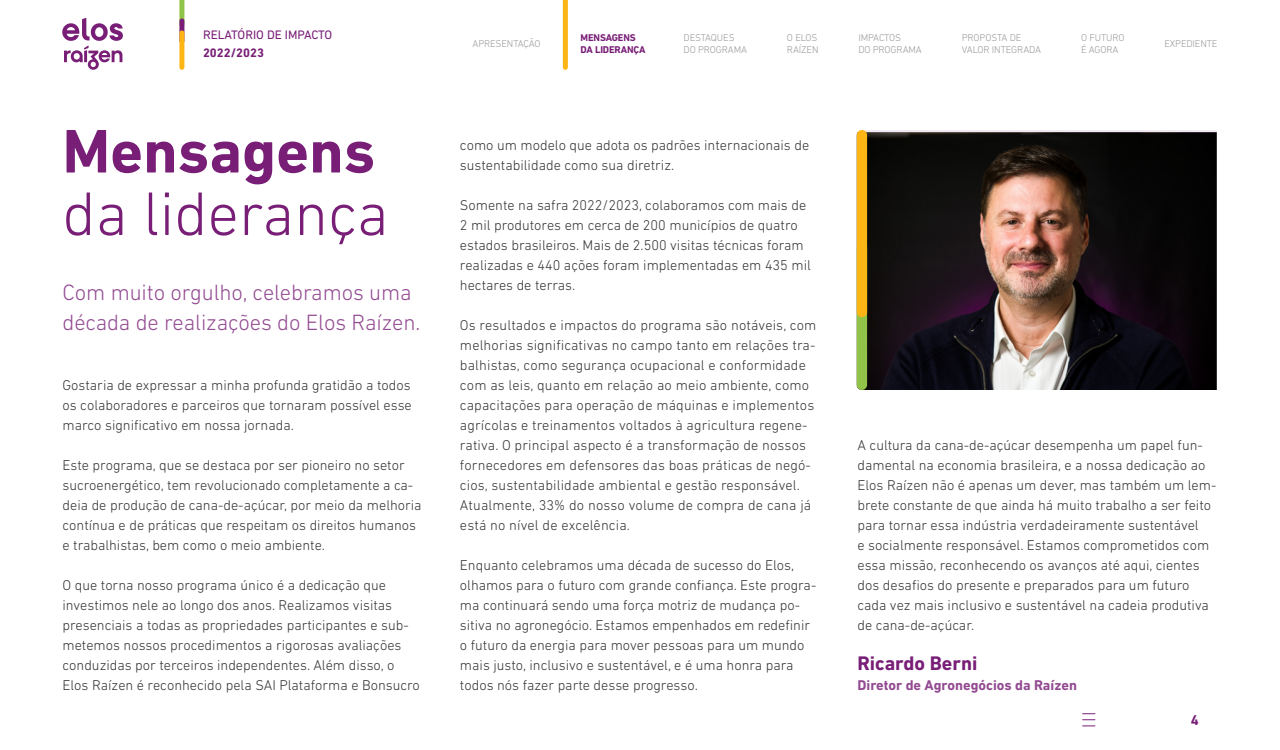
<style>
.page{position:relative;width:1280px;height:750px;background:#fff}
.page>*{position:absolute;margin:0;border:0;box-sizing:border-box;transform-origin:0 0}
.t1{font:300 62.5px "DIN Next LT Pro";color:#781e77}
.t2{font:700 62.5px "DIN Next LT Pro";color:#781e77}
.t3{font:300 22.5px/30px "DIN Next LT Pro";letter-spacing:-.005em;color:#934b92}
.t4{font:700 20px "DIN Next LT Pro";color:#781e77}
.t5{font:300 14.38px/20px "DIN Next LT Pro";color:#333}
.t6{font:700 14.38px "DIN Next LT Pro";color:#934b92}
.t7{font:700 14.38px "DIN Next LT Pro";color:#781e77}
.t8{font:12.5px "DIN Next LT Pro";color:#781e77}
.t9{font:700 12.5px "DIN Next LT Pro";color:#781e77}
.t10{font:300 10px/12.5px "DIN Next LT Pro";letter-spacing:-.01em;color:#999}
.t11{font:700 10px/12.5px "DIN Next LT Pro";letter-spacing:-.015em;color:#781e77}
</style>
<div class="page">
<img style="left:857px;top:132px;width:360px;height:258px">
<div style="left:857px;top:242px;width:10px;height:148px;background:#91c349;border-radius:5px"></div>
<div style="left:857px;top:130px;width:10px;height:187px;background:#fdb515;border-radius:5px"></div>
<svg style="left:179px;top:0;width:5px;height:19px"></svg>
<svg style="left:62px;top:18px;width:61px;height:52px"></svg>
<div style="left:179px;top:18px;width:5px;height:25px;background:#781e77;border-radius:2px"></div>
<div style="left:179px;top:31px;width:5px;height:39px;background:#fdb515;border-radius:2px"></div>
<svg style="left:1083px;top:713px;width:12px;height:13px"></svg>
<svg style="left:563px;top:0;width:5px;height:70px"></svg>
<p class="t8" style="left:203px;top:28px;width:131px">RELATÓRIO DE IMPACTO</p>
<p class="t9" style="left:203px;top:45px;width:63px">2022/2023</p>
<h1 class="t2" style="left:62px;top:115px;width:314px">Mensagens</h1>
<h1 class="t1" style="left:62px;top:178px;width:328px">da liderança</h1>
<h2 class="t3" style="left:62px;top:277px;width:359px">Com muito orgulho, celebramos uma década de realizações do Elos Raízen.</h2>
<p class="t5" style="left:62px;top:375px;width:351px;text-align:justify">Gostaria de expressar a minha profunda gratidão a todos os colaboradores e parceiros que tornaram possível esse marco significativo em nossa jornada.</p>
<p class="t5" style="left:62px;top:455px;width:361px">Este programa, que se destaca por ser pioneiro no setor sucroenergético, tem revolucionado completamente a ca&shy;deia de produção de cana-de-açúcar, por meio da melhoria contínua e de práticas que respeitam os direitos humanos e trabalhistas, bem como o meio ambiente.</p>
<p class="t5" style="left:62px;top:575px;width:359px">O que torna nosso programa único é a dedicação que investimos nele ao longo dos anos. Realizamos visitas presenciais a todas as propriedades participantes e sub&shy;metemos nossos procedimentos a rigorosas avaliações conduzidas por terceiros independentes. Além disso, o Elos Raízen é reconhecido pela SAI Plataforma e Bonsucro</p>
<p class="t11" style="left:581px;top:31px;width:66px">MENSAGENS<br>DA LIDERANÇA</p>
<p class="t10" style="left:684px;top:31px;width:65px">DESTAQUES<br>DO PROGRAMA</p>
<p class="t10" style="left:787px;top:31px;width:33px">O ELOS<br>RAÍZEN</p>
<p class="t10" style="left:858px;top:31px;width:65px">IMPACTOS<br>DO PROGRAMA</p>
<p class="t10" style="left:962px;top:31px;width:81px">PROPOSTA DE<br>VALOR INTEGRADA</p>
<p class="t10" style="left:1081px;top:31px;width:45px">O FUTURO<br>É AGORA</p>
<p class="t10" style="left:472px;top:37px;width:70px">APRESENTAÇÃO</p>
<p class="t10" style="left:1164px;top:37px;width:55px">EXPEDIENTE</p>
<p class="t5" style="left:460px;top:135px;width:351px">como um modelo que adota os padrões internacionais de sustentabilidade como sua diretriz.</p>
<p class="t5" style="left:460px;top:195px;width:352px">Somente na safra 2022/2023, colaboramos com mais de 2 mil produtores em cerca de 200 municípios de quatro estados brasileiros. Mais de 2.500 visitas técnicas foram realizadas e 440 ações foram implementadas em 435 mil hectares de terras.</p>
<p class="t5" style="left:460px;top:315px;width:358px">Os resultados e impactos do programa são notáveis, com melhorias significativas no campo tanto em relações tra&shy;balhistas, como segurança ocupacional e conformidade com as leis, quanto em relação ao meio ambiente, como capacitações para operação de máquinas e implementos agrícolas e treinamentos voltados à agricultura regene&shy;rativa. O principal aspecto é a transformação de nossos fornecedores em defensores das boas práticas de negó&shy;cios, sustentabilidade ambiental e gestão responsável.<br>Atualmente, 33% do nosso volume de compra de cana já está no nível de excelência.</p>
<p class="t5" style="left:460px;top:555px;width:358px">Enquanto celebramos uma década de sucesso do Elos, olhamos para o futuro com grande confiança. Este progra&shy;ma continuará sendo uma força motriz de mudança po&shy;sitiva no agronegócio. Estamos empenhados em redefinir o futuro da energia para mover pessoas para um mundo mais justo, inclusivo e sustentável, e é uma honra para todos nós fazer parte desse progresso.</p>
<p class="t5" style="left:857px;top:435px;width:360px">A cultura da cana-de-açúcar desempenha um papel fun&shy;damental na economia brasileira, e a nossa dedicação ao Elos Raízen não é apenas um dever, mas também um lem&shy;brete constante de que ainda há muito trabalho a ser feito para tornar essa indústria verdadeiramente sustentável<br>e socialmente responsável. Estamos comprometidos com essa missão, reconhecendo os avanços até aqui, cientes dos desafios do presente e preparados para um futuro cada vez mais inclusivo e sustentável na cadeia produtiva de cana-de-açúcar.</p>
<h3 class="t4" style="left:858px;top:651px;width:121px">Ricardo Berni</h3>
<p class="t6" style="left:858px;top:677px;width:221px">Diretor de Agronegócios da Raízen</p>
<p class="t7" style="left:1191px;top:712px;width:9px">4</p>
</div>
